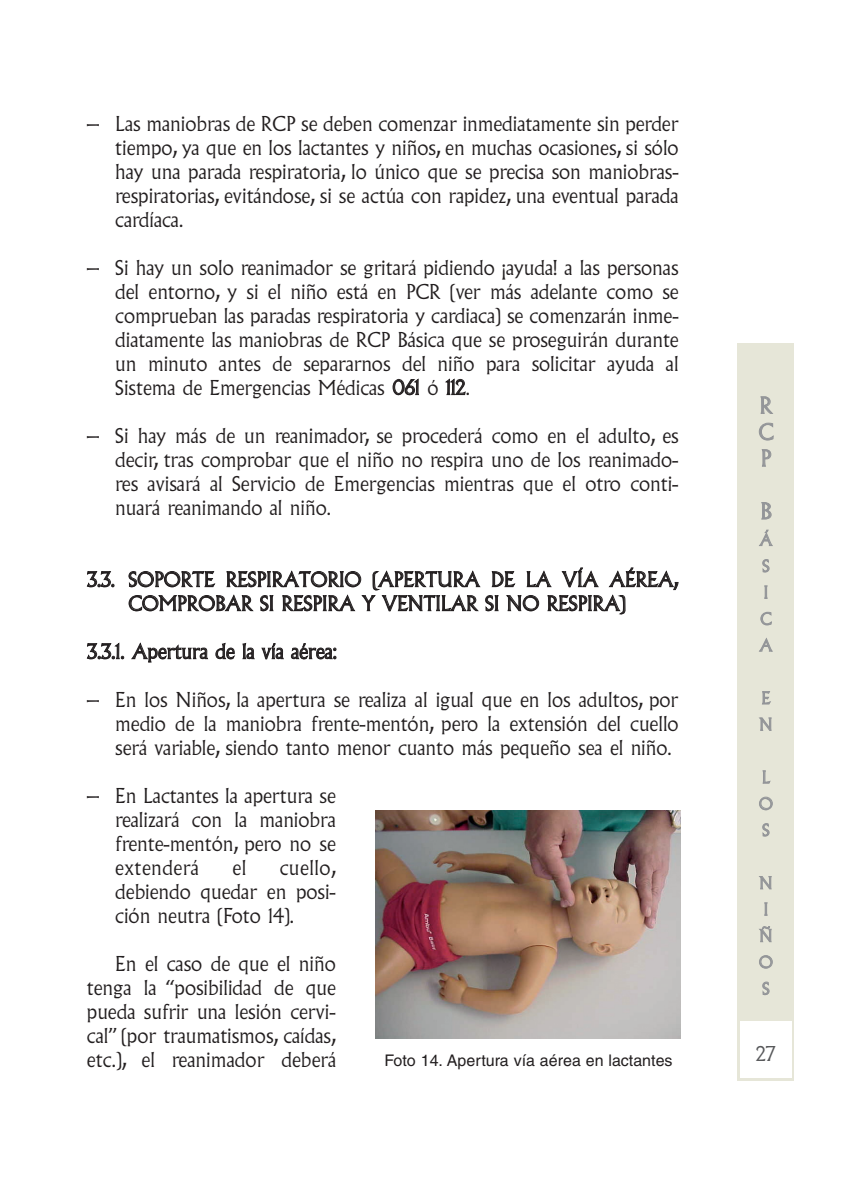
<style>
.page{position:relative;width:851px;height:1191px;background:#fff}
.page>*{position:absolute;margin:0;border:0;box-sizing:border-box;transform-origin:0 0}
.t1{font:300 22px/26.4px "Albertus MT Std";color:#939598;text-align:justify}
.t2{font:300 20px/24px "Albertus MT Std";color:#231f20;text-align:justify}
.t3{font:300 20px "Albertus MT Std";color:#57585a}
.t4{font:300 16.4px/26.4px "Albertus MT Std";color:#939598}
.t5{font:16px "Helvetica";color:#231f20}
</style>
<div class="page">
<div style="left:737px;top:343px;width:57px;height:737px;background:#e6e6d8"></div>
<div style="left:740px;top:1021px;width:51px;height:56px;background:#fff"></div>
<img style="left:376px;top:810px;width:304px;height:229px">
<p class="t2" style="left:115px;top:113px;width:564px;text-indent:-28px">– Las maniobras de RCP se deben comenzar inmediatamente sin perder tiempo, ya que en los lactantes y niños, en muchas ocasiones, si sólo hay una parada respiratoria, lo único que se precisa son maniobras&shy;respiratorias, evitándose, si se actúa con rapidez, una eventual parada cardíaca.</p>
<p class="t2" style="left:115px;top:257px;width:564px;text-indent:-28px">– Si hay un solo reanimador se gritará pidiendo ¡ayuda! a las personas del entorno, y si el niño está en PCR (ver más adelante como se comprueban las paradas respiratoria y cardiaca) se comenzarán inme&shy;diatamente las maniobras de RCP Básica que se proseguirán durante un minuto antes de separarnos del niño para solicitar ayuda al Sistema de Emergencias Médicas 061 ó 112.</p>
<p class="t2" style="left:115px;top:425px;width:564px;text-indent:-28px">– Si hay más de un reanimador, se procederá como en el adulto, es decir, tras comprobar que el niño no respira uno de los reanimado&shy;res avisará al Servicio de Emergencias mientras que el otro conti&shy;nuará reanimando al niño.</p>
<p class="t2" style="left:87px;top:568px;width:592px;text-align:center">3.3. SOPORTE RESPIRATORIO (APERTURA DE LA VÍA AÉREA,<br>COMPROBAR SI RESPIRA Y VENTILAR SI NO RESPIRA)</p>
<p class="t2" style="left:87px;top:640px;width:251px">3.3.1. Apertura de la vía aérea:</p>
<p class="t2" style="left:115px;top:689px;width:564px;text-indent:-28px">– En los Niños, la apertura se realiza al igual que en los adultos, por medio de la maniobra frente-mentón, pero la extensión del cuello será variable, siendo tanto menor cuanto más pequeño sea el niño.</p>
<p class="t2" style="left:115px;top:785px;width:222px;text-indent:-28px">– En Lactantes la apertura se realizará con la maniobra frente-mentón, pero no se extenderá</p>
<p class="t2" style="left:115px;top:857px;width:222px;text-indent:164px">cuello, debiendo quedar en posi&shy;ción neutra (Foto 14).</p>
<p class="t2" style="left:87px;top:953px;width:251px;text-indent:28px">En el caso de que el niño tenga la “posibilidad de que pueda sufrir una lesión cervi&shy;cal” (por traumatismos, caídas, etc.), el reanimador deberá</p>
<p class="t2" style="left:232px;top:857px;width:15px">el</p>
<p class="t5" style="left:384px;top:1054px;width:290px">Foto 14. Apertura vía aérea en lactantes</p>
<p class="t1" style="left:758px;top:394px;width:16px">R C P</p>
<p class="t1" style="left:760px;top:499px;width:13px">B</p>
<p class="t4" style="left:759px;top:527px;width:14px">Á<br>S<br>I<br>C<br>A</p>
<p class="t4" style="left:759px;top:686px;width:15px">E<br>N</p>
<p class="t4" style="left:758px;top:765px;width:15px">L<br>O<br>S</p>
<p class="t4" style="left:758px;top:870px;width:15px">N<br>I<br>Ñ<br>O<br>S</p>
<p class="t3" style="left:755px;top:1045px;width:21px">27</p>
</div>
